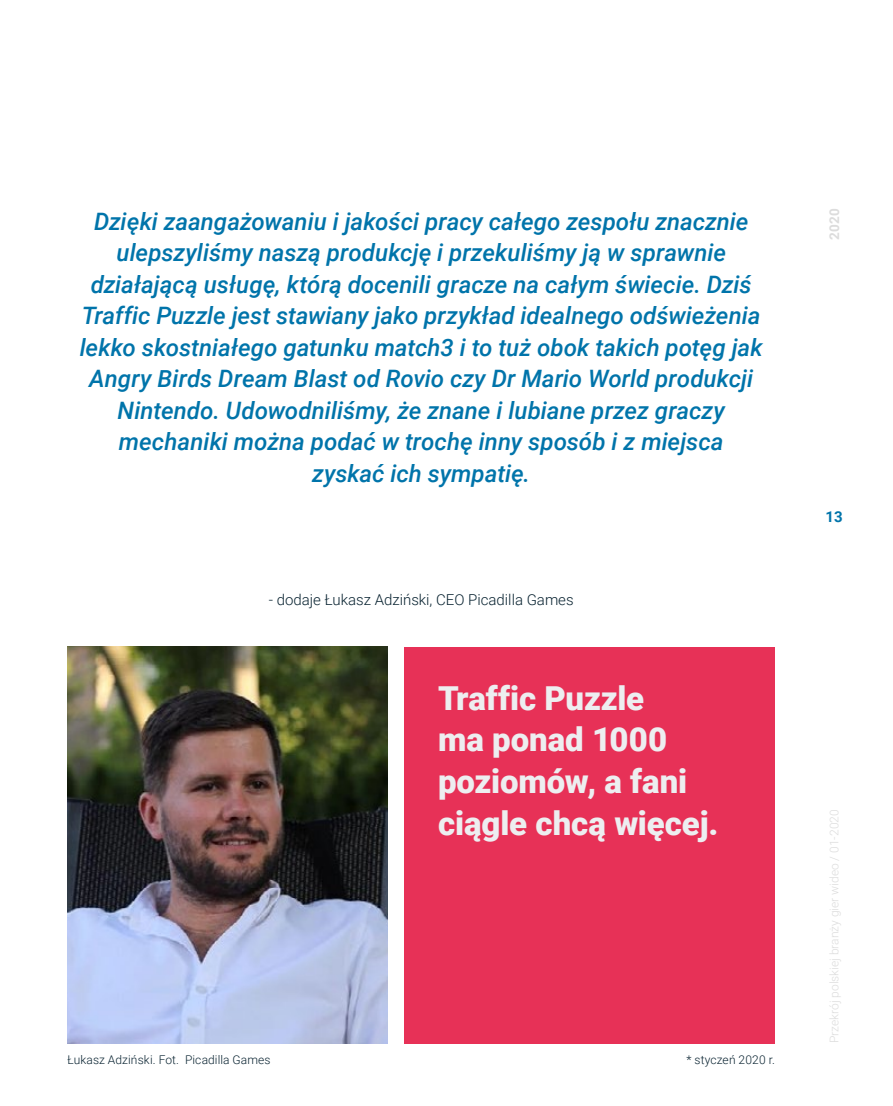
<style>
.page{position:relative;width:893px;height:1106px;background:#fff}
.page>*{position:absolute;margin:0;border:0;box-sizing:border-box;transform-origin:0 0}
.Infografika{font:900 33px/41.7px "Roboto";letter-spacing:-.005em;color:#edeef0}
.Cytat_z_człowieka{font:italic 500 24px/31.5px "Roboto";color:#0074aa;text-align:center}
.Cytat_z_człowieka-2{font:300 15px "Roboto";color:#092331}
.t1{font:700 15px "Roboto";color:#0074aa}
.t2{font:700 13.5px "Roboto";color:#dcdcdc}
.Podpis_pod_zdjecie{font:300 12px "Roboto";letter-spacing:.01em;color:#092331}
.t3{font:300 12px "Roboto";color:#dcdcdc}
</style>
<div class="page">
<img style="left:67px;top:647px;width:320px;height:396px">
<div style="left:404px;top:647px;width:371px;height:396px;background:#e73157"></div>
<p class="Cytat_z_człowieka" style="left:80px;top:204px;width:684px">Dzięki zaangażowaniu i jakości pracy całego zespołu znacznie ulepszyliśmy naszą produkcję i przekuliśmy ją w sprawnie działającą usługę, którą docenili gracze na całym świecie. Dziś Traffic Puzzle jest stawiany jako przykład idealnego odświeżenia lekko skostniałego gatunku match3 i to tuż obok takich potęg jak Angry Birds Dream Blast od Rovio czy Dr Mario World produkcji Nintendo. Udowodniliśmy, że znane i lubiane przez graczy mechaniki można podać w trochę inny sposób i z miejsca<br>zyskać ich sympatię.</p>
<p class="Cytat_z_człowieka-2" style="left:269px;top:589px;width:306px">- dodaje Łukasz Adziński, CEO Picadilla Games</p>
<p class="Infografika" style="left:438px;top:675px;width:282px">Traffic Puzzle<br>ma ponad 1000 poziomów, a fani ciągle chcą więcej.</p>
<p class="Podpis_pod_zdjecie" style="left:67px;top:1051px;width:205px">Łukasz Adziński. Fot. Picadilla Games</p>
<p class="Podpis_pod_zdjecie" style="left:686px;top:1051px;width:90px">* styczeń 2020 r.</p>
<p class="t2" style="left:825px;top:240px;width:32px;rotate:-90deg">2020</p>
<p class="t1" style="left:825px;top:506px;width:19px">13</p>
<p class="t3" style="left:826px;top:1043px;width:235px;rotate:-90deg">Przekrój polskiej branży gier wideo / 01-2020</p>
</div>
